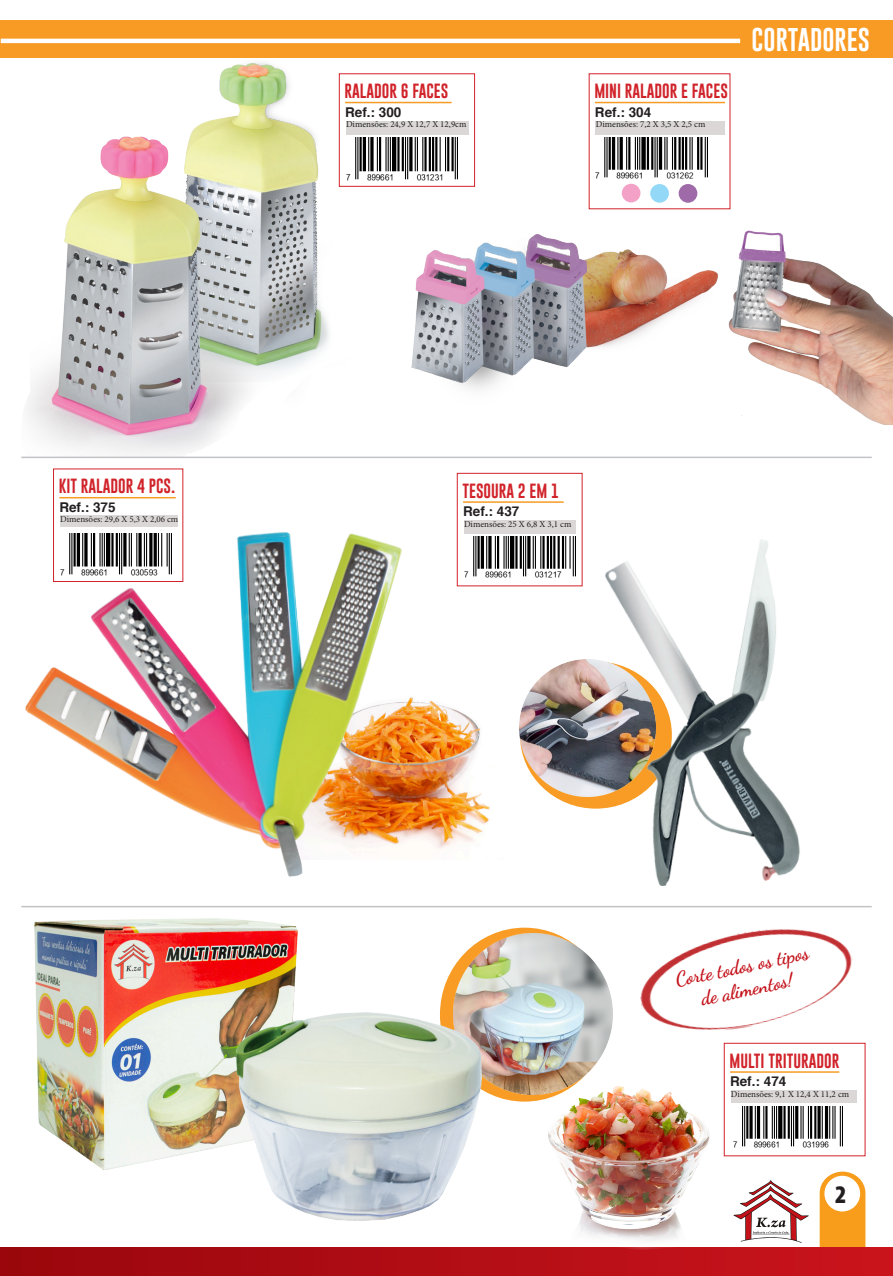
<style>
.page{position:relative;width:893px;height:1276px;background:#fff}
.page>*{position:absolute;margin:0;border:0;box-sizing:border-box;transform-origin:0 0}
.t1{font:900 condensed 25.5px "Myriad Pro";color:#231f20}
.t2{font:24px "Gobold Uplow";color:#fff}
.t3{font:700 19.5px "Dancing Script";color:#c4121a}
.t4{font:15px "Gobold Uplow";color:#d1232a}
.t5{font:700 13.5px "Helvetica";color:#231f20}
.t6{font:9px "Minion Pro";color:#231f20}
</style>
<div class="page">
<div style="left:0;top:20px;width:13px;height:37px;background:#f89b24"></div>
<svg style="left:733px;top:1180px;width:76px;height:63px"></svg>
<svg style="left:820px;top:1171px;width:45px;height:76px;background:#f8a633"></svg>
<div style="left:824px;top:1175px;width:36px;height:36px;background:#fff;border-radius:50%"></div>
<div style="left:1px;top:1247px;width:892px;height:29px;background:linear-gradient(to right,#99060d,#cb141d)"></div>
<div style="left:1px;top:20px;width:892px;height:37px;background:#f89b24"></div>
<hr style="left:1px;top:39px;width:739px;height:4px;background:#fff">
<img style="left:21px;top:57px;width:338px;height:399px">
<hr style="left:345px;top:102px;width:107px;height:1px;background:#f89c25">
<div style="left:346px;top:121px;width:123px;height:13px;background:#dad7d6"></div>
<div style="left:339px;top:73px;width:136px;height:114px;border:1px solid #d2222a"></div>
<img style="left:728px;top:230px;width:165px;height:194px">
<img style="left:411px;top:234px;width:307px;height:156px">
<hr style="left:595px;top:102px;width:130px;height:1px;background:#f89c25">
<div style="left:596px;top:121px;width:129px;height:13px;background:#dad7d6"></div>
<div style="left:622px;top:184px;width:18px;height:18px;background:#f4a1c7;border-radius:50%"></div>
<div style="left:650px;top:184px;width:19px;height:19px;background:#93d9f7;border-radius:50%"></div>
<div style="left:679px;top:184px;width:18px;height:19px;background:#9f6aa8;border-radius:50%"></div>
<hr style="left:21px;top:456px;width:851px;height:2px;background:#c2c3c6">
<img style="left:404px;top:697px;width:86px;height:152px">
<img style="left:25px;top:501px;width:379px;height:376px">
<hr style="left:59px;top:497px;width:117px;height:1px;background:#f89c25">
<div style="left:60px;top:516px;width:118px;height:11px;background:#dad7d6"></div>
<div style="left:53px;top:468px;width:130px;height:114px;border:1px solid #d2222a"></div>
<hr style="left:21px;top:906px;width:851px;height:1px;background:#c2c3c6">
<img style="left:519px;top:664px;width:43px;height:132px">
<img style="left:562px;top:532px;width:238px;height:354px">
<hr style="left:463px;top:501px;width:101px;height:2px;background:#f89c25">
<div style="left:464px;top:520px;width:111px;height:14px;background:#dad7d6"></div>
<div style="left:457px;top:473px;width:125px;height:113px;border:1px solid #d2222a"></div>
<div style="left:440px;top:927px;width:169px;height:174px;background:#f89c25;border-radius:50%"></div>
<img style="left:453px;top:933px;width:159px;height:161px">
<hr style="left:730px;top:1071px;width:109px;height:1px;background:#f89c25">
<div style="left:731px;top:1090px;width:126px;height:12px;background:#dad7d6"></div>
<div style="left:724px;top:1043px;width:141px;height:113px;border:1px solid #d2222a"></div>
<img style="left:640px;top:929px;width:213px;height:101px">
<img style="left:542px;top:1078px;width:178px;height:171px">
<img style="left:34px;top:918px;width:263px;height:251px">
<img style="left:237px;top:1012px;width:245px;height:208px">
<img style="left:346px;top:137px;width:111px;height:43px">
<img style="left:596px;top:137px;width:111px;height:41px">
<img style="left:60px;top:534px;width:111px;height:41px">
<img style="left:464px;top:536px;width:111px;height:41px">
<img style="left:733px;top:1107px;width:109px;height:40px">
<p class="t4" style="left:59px;top:474px;width:118px">KIT RALADOR 4 PCS.</p>
<p class="t6" style="left:60px;top:513px;width:119px">Dimensões: 29,6 X 5,3 X 2,06 cm</p>
<p class="t5" style="left:59px;top:496px;width:58px">Ref.: 375</p>
<p class="t4" style="left:344px;top:79px;width:105px">RALADOR 6 FACES</p>
<p class="t6" style="left:346px;top:118px;width:122px">Dimensões: 24,9 X 12,7 X 12,9cm</p>
<p class="t5" style="left:345px;top:101px;width:58px">Ref.: 300</p>
<p class="t4" style="left:594px;top:79px;width:135px">MINI RALADOR E FACES</p>
<p class="t6" style="left:596px;top:118px;width:111px">Dimensões: 7,2 X 3,5 X 2,5 cm</p>
<p class="t5" style="left:595px;top:101px;width:58px">Ref.: 304</p>
<p class="t2" style="left:752px;top:20px;width:120px">CORTADORES</p>
<p class="t4" style="left:462px;top:479px;width:98px">TESOURA 2 EM 1</p>
<p class="t6" style="left:464px;top:518px;width:109px">Dimensões: 25 X 6,8 X 3,1 cm</p>
<p class="t5" style="left:463px;top:500px;width:58px">Ref.: 437</p>
<p class="t3" style="left:673px;top:965px;width:137px;rotate:-12deg">Cor te todos os tipos</p>
<p class="t3" style="left:698px;top:984px;width:95px;rotate:-12deg">de alimentos!</p>
<p class="t4" style="left:729px;top:1048px;width:111px">MULTI TRITURADOR</p>
<p class="t6" style="left:731px;top:1087px;width:120px">Dimensões: 9,1 X 12,4 X 11,2 cm</p>
<p class="t5" style="left:730px;top:1070px;width:58px">Ref.: 474</p>
<p class="t1" style="left:835px;top:1180px;width:13px">2</p>
</div>
